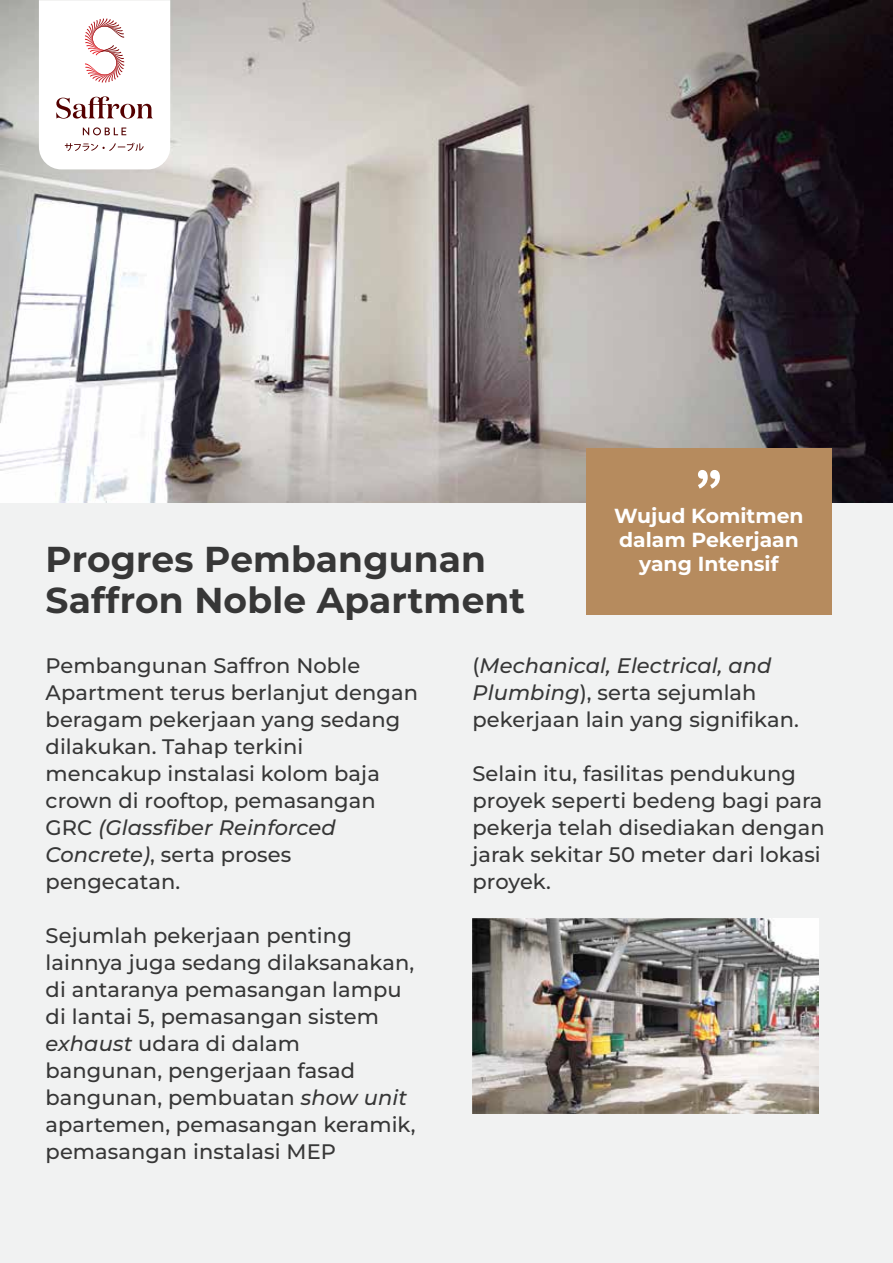
<style>
.page{position:relative;width:893px;height:1263px;background:#fff}
.page>*{position:absolute;margin:0;border:0;box-sizing:border-box;transform-origin:0 0}
.t1{font:700 36px/40.5px "Montserrat";letter-spacing:.005em;color:#373737}
.t2{font:500 21px/27px "Montserrat";letter-spacing:.005em;color:#373737}
.t3{font:700 20.25px/23.9px "Montserrat";color:#fff;text-align:center}
.s1{font-style:italic}
</style>
<div class="page">
<div style="left:0;top:397px;width:893px;height:866px;background:#f1f2f2"></div>
<img style="left:0;top:0;width:893px;height:502px">
<svg style="left:39px;top:0;width:131px;height:169px"></svg>
<div style="left:586px;top:448px;width:245px;height:167px;background:#b68b5e"></div>
<svg style="left:698px;top:470px;width:22px;height:19px"></svg>
<img style="left:473px;top:919px;width:346px;height:194px">
<p class="t3" style="left:614px;top:504px;width:191px">Wujud Komitmen dalam Pekerjaan yang Intensif</p>
<h1 class="t1" style="left:46px;top:538px;width:481px">Progres Pembangunan<br>Saffron Noble Apartment</h1>
<p class="t2" style="left:46px;top:651px;width:374px">Pembangunan Saffron Noble<br>Apartment terus berlanjut dengan beragam pekerjaan yang sedang dilakukan. Tahap terkini mencakup instalasi kolom baja crown di rooftop, pemasangan<br>GRC <span class="s1">(Glassfiber Reinforced<br>Concrete)</span>, serta proses pengecatan.</p>
<p class="t2" style="left:46px;top:921px;width:372px">Sejumlah pekerjaan penting lainnya juga sedang dilaksanakan, di antaranya pemasangan lampu di lantai 5, pemasangan sistem <span class="s1">exhaust</span> udara di dalam bangunan, pengerjaan fasad bangunan, pembuatan <span class="s1">show unit </span>apartemen, pemasangan keramik, pemasangan instalasi MEP</p>
<p class="t2" style="left:472px;top:651px;width:328px">(<span class="s1">Mechanical, Electrical, and<br>Plumbing</span>), serta sejumlah pekerjaan lain yang signifikan.</p>
<p class="t2" style="left:472px;top:759px;width:354px">Selain itu, fasilitas pendukung proyek seperti bedeng bagi para pekerja telah disediakan dengan jarak sekitar 50 meter dari lokasi proyek.</p>
</div>
